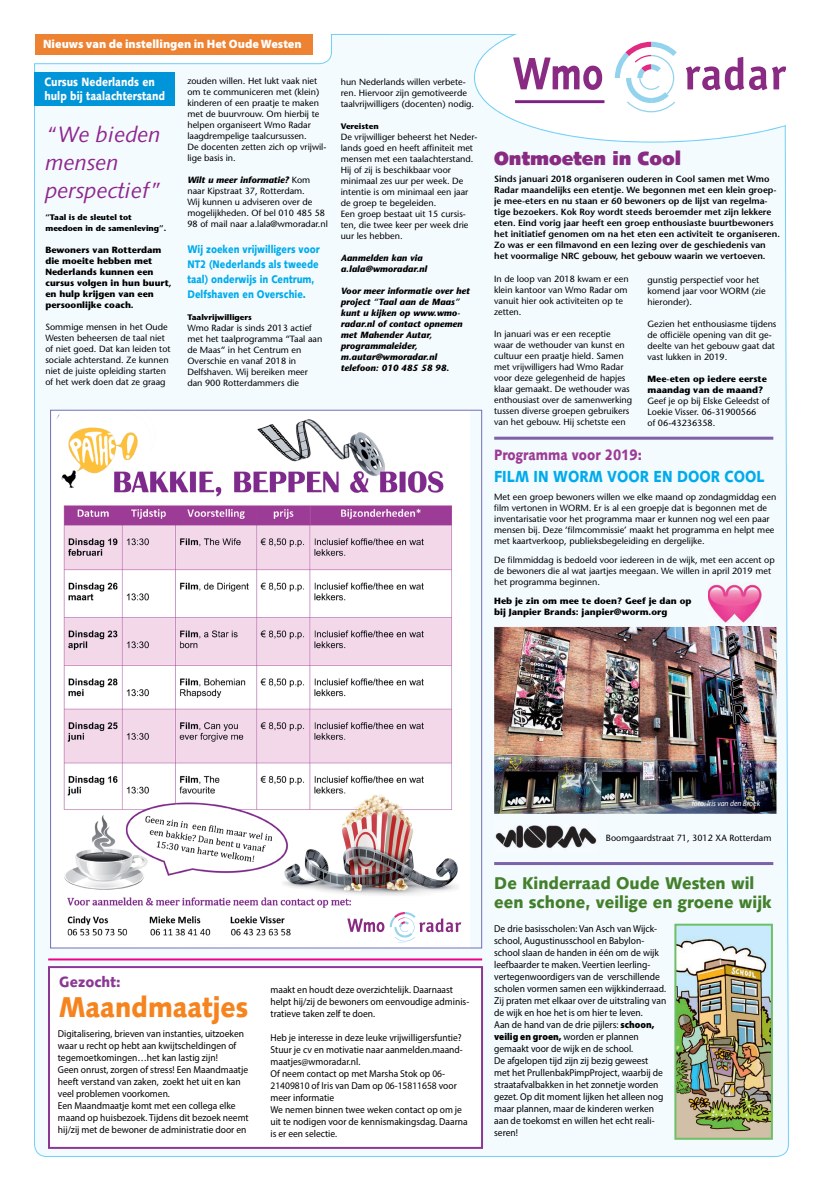
<style>
.page{position:relative;width:823px;height:1191px;background:#fff}
.page>*{position:absolute;margin:0;border:0;box-sizing:border-box;transform-origin:0 0}
.t1{font:900 28.6px "Syntax";color:#f5841f;scale:.9 1}
.t2{font:italic 22px/28px "Syntax";color:#8e278f}
.t3{font:900 19px "Syntax";color:#892a83}
.t4{font:900 17px/19px "Syntax";color:#43802c;scale:.95 1}
.t5{font:900 16px "Syntax";color:#00abec;scale:.85 1}
.t6{font:900 15px "Syntax";color:#9c3c96;scale:.85 1}
.t7{font:900 14.8px "Syntax";color:#8b3895;scale:.94 1}
.t8{font:900 12.1px "Myriad Pro";color:#fff}
.t9{font:900 12px/14.4px "Syntax";color:#fbfbfb;scale:.85 1}
.t10{font:900 11px/15px "Syntax";color:#00abec;scale:.85 1}
.t11{font:10px/12px "Myriad Pro";color:#000;scale:.95 1}
.t12{font:9px/11px "Stone Sans";color:#000}
.t13{font:600 9px/11px "Stone Sans";color:#000}
.t14{font:700 9px/11px "Stone Sans";color:#000}
.t15{font:italic 700 9px/11px "Stone Sans";color:#000}
.t16{font:700 8px/11px "Stone Sans";color:#000}
.t17{font:italic 8px "Myriad Pro";color:#fff;scale:.95 1}
.s1{font-weight:700;font-style:italic}
.s2{font-weight:900}
</style>
<div class="page">
<div style="left:34px;top:34px;width:755px;height:1123px;background:#f4fbfe"></div>
<svg style="left:473px;top:34px;width:314px;height:109px"></svg>
<hr style="left:514px;top:100px;width:90px;height:3px;background:#7d2183">
<svg style="left:685px;top:57px;width:101px;height:33px"></svg>
<svg style="left:614px;top:42px;width:62px;height:70px"></svg>
<svg style="left:513px;top:57px;width:88px;height:33px"></svg>
<div style="left:35px;top:34px;width:278px;height:20px;background:#ed8332"></div>
<img style="left:787px;top:136px;width:2px;height:12px">
<div style="left:786px;top:18px;width:36px;height:118px;background:#fff"></div>
<div style="left:48px;top:966px;width:434px;height:182px;background:#fff;border:2px solid #8b3895"></div>
<img style="left:52px;top:412px;width:416px;height:534px">
<hr style="left:48px;top:958px;width:434px;height:2px;background:#ec008c">
<div style="left:35px;top:72px;width:140px;height:34px;background:#0094d8"></div>
<hr style="left:494px;top:437px;width:278px;height:3px;background:#7b62aa">
<hr style="left:494px;top:862px;width:278px;height:3px;background:#7b62aa">
<img style="left:494px;top:627px;width:282px;height:186px">
<img style="left:707px;top:576px;width:54px;height:54px">
<img style="left:494px;top:819px;width:102px;height:35px">
<img style="left:677px;top:926px;width:92px;height:210px">
<div style="left:674px;top:923px;width:98px;height:216px;border:2px solid #6dc067"></div>
<div style="left:337px;top:912px;width:127px;height:29px;background:#fff"></div>
<svg style="left:347px;top:912px;width:114px;height:29px"></svg>
<h3 class="t8" style="left:43px;top:37px;width:260px">Nieuws van de instellingen in Het Oude Westen</h3>
<h3 class="t9" style="left:44px;top:74px;width:143px">Cursus Nederlands en hulp bij taalachterstand</h3>
<h2 class="t2" style="left:45px;top:121px;width:118px">“We bieden mensen perspectief”</h2>
<p class="t16" style="left:45px;top:212px;width:122px">“Taal is de sleutel tot meedoen in de samenleving”.</p>
<p class="t14" style="left:45px;top:245px;width:128px">Bewoners van Rotterdam die moeite hebben met<br>Nederlands kunnen een cursus volgen in hun buurt, en hulp krijgen van een persoonlijke coach.</p>
<p class="t12" style="left:45px;top:322px;width:127px">Sommige mensen in het Oude<br>Westen beheersen de taal niet of niet goed. Dat kan leiden tot sociale achterstand. Ze kunnen niet de juiste opleiding starten of het werk doen dat ze graag</p>
<p class="t12" style="left:187px;top:75px;width:140px">zouden willen. Het lukt vaak niet om te communiceren met (klein) kinderen of een praatje te maken met de buurvrouw. Om hierbij te helpen organiseert Wmo Radar laagdrempelige taalcursussen.<br>De docenten zetten zich op vrijwil&shy;lige basis in.</p>
<p class="t12" style="left:187px;top:174px;width:142px"><span class="s1">Wilt u meer informatie?</span> Kom naar Kipstraat 37, Rotterdam.<br>Wij kunnen u adviseren over de mogelijkheden. Of bel 010 485 58<br>98 of mail naar a.lala@wmoradar.nl</p>
<p class="t10" style="left:187px;top:241px;width:157px">Wij zoeken vrijwilligers voor<br>NT2 (Nederlands als tweede taal) onderwijs in Centrum,<br>Delfshaven en Overschie.</p>
<p class="t16" style="left:187px;top:311px;width:66px">Taalvrijwilligers</p>
<p class="t12" style="left:187px;top:322px;width:136px">Wmo Radar is sinds 2013 actief met het taalprogramma “Taal aan de Maas“ in het Centrum en<br>Overschie en vanaf 2018 in<br>Delfshaven. Wij bereiken meer dan 900 Rotterdammers die</p>
<p class="t12" style="left:340px;top:76px;width:135px">hun Nederlands willen verbete&shy;ren. Hiervoor zijn gemotiveerde taalvrijwilligers (docenten) nodig.</p>
<p class="t16" style="left:340px;top:120px;width:39px">Vereisten</p>
<p class="t12" style="left:340px;top:131px;width:138px">De vrijwilliger beheerst het Neder&shy;lands goed en heeft affiniteit met mensen met een taalachterstand.<br>Hij of zij is beschikbaar voor minimaal zes uur per week. De intentie is om minimaal een jaar de groep te begeleiden.<br>Een groep bestaat uit 15 cursis&shy;ten, die twee keer per week drie uur les hebben.</p>
<p class="t15" style="left:340px;top:252px;width:88px">Aanmelden kan via a.lala@wmoradar.nl</p>
<p class="t15" style="left:340px;top:285px;width:130px">Voor meer informatie over het project “Taal aan de Maas” kunt u kijken op www.wmo&shy;radar.nl of contact opnemen met Mahender Autar, programmaleider, m.autar@wmoradar.nl telefoon: 010 485 58 98.</p>
<h3 class="t3" style="left:494px;top:147px;width:188px">Ontmoeten in Cool</h3>
<p class="t13" style="left:494px;top:173px;width:287px">Sinds januari 2018 organiseren ouderen in Cool samen met Wmo Radar maandelijks een etentje. We begonnen met een klein groep&shy;je mee-eters en nu staan er 60 bewoners op de lijst van regelma&shy;tige bezoekers. Kok Roy wordt steeds beroemder met zijn lekkere eten. Eind vorig jaar heeft een groep enthousiaste buurtbewoners het initiatief genomen om na het eten een activiteit te organiseren.<br>Zo was er een filmavond en een lezing over de geschiedenis van het voormalige NRC gebouw, het gebouw waarin we vertoeven.</p>
<p class="t12" style="left:494px;top:273px;width:136px">In de loop van 2018 kwam er een klein kantoor van Wmo Radar om vanuit hier ook activiteiten op te zetten.</p>
<p class="t12" style="left:494px;top:328px;width:139px">In januari was er een receptie<br>waar de wethouder van kunst en cultuur een praatje hield. Samen met vrijwilligers had Wmo Radar voor deze gelegenheid de hapjes klaar gemaakt. De wethouder was enthousiast over de samenwerking tussen diverse groepen gebruikers van het gebouw. Hij schetste een</p>
<p class="t12" style="left:647px;top:274px;width:119px">gunstig perspectief voor het komend jaar voor WORM (zie hieronder).</p>
<p class="t12" style="left:647px;top:318px;width:130px">Gezien het enthousiasme tijdens de officiële opening van dit ge&shy;deelte van het gebouw gaat dat vast lukken in 2019.</p>
<p class="t14" style="left:647px;top:373px;width:121px">Mee-eten op iedere eerste maandag van de maand?</p>
<p class="t12" style="left:647px;top:395px;width:124px">Geef je op bij Elske Geleedst of<br>Loekie Visser. 06-31900566<br>of 06-43236358.</p>
<h3 class="t6" style="left:494px;top:445px;width:175px">Programma voor 2019:</h3>
<h3 class="t5" style="left:494px;top:466px;width:319px">FILM IN WORM VOOR EN DOOR COOL</h3>
<p class="t12" style="left:494px;top:491px;width:283px">Met een groep bewoners willen we elke maand op zondagmiddag een film vertonen in WORM. Er is al een groepje dat is begonnen met de inventarisatie voor het programma maar er kunnen nog wel een paar mensen bij. Deze ‘filmcommissie’ maakt het programma en helpt mee met kaartverkoop, publieksbegeleiding en dergelijke.</p>
<p class="t12" style="left:494px;top:554px;width:282px">De filmmiddag is bedoeld voor iedereen in de wijk, met een accent op de bewoners die al wat jaartjes meegaan. We willen in april 2019 met het programma beginnen.</p>
<p class="t14" style="left:494px;top:595px;width:199px">Heb je zin om mee te doen? Geef je dan op bij Janpier Brands: janpier@worm.org</p>
<h3 class="t7" style="left:59px;top:973px;width:67px">Gezocht:</h3>
<h1 class="t1" style="left:59px;top:990px;width:212px">Maandmaatjes</h1>
<p class="t11" style="left:58px;top:1028px;width:202px">Digitalisering, brieven van instanties, uitzoeken waar u recht op hebt aan kwijtscheldingen of tegemoetkomingen…het kan lastig zijn!<br>Geen onrust, zorgen of stress! Een Maandmaatje heeft verstand van zaken, zoekt het uit en kan veel problemen voorkomen.<br>Een Maandmaatje komt met een collega elke maand op huisbezoek. Tijdens dit bezoek neemt hij/zij met de bewoner de administratie door en</p>
<p class="t11" style="left:270px;top:983px;width:210px">maakt en houdt deze overzichtelijk. Daarnaast helpt hij/zij de bewoners om eenvoudige adminis&shy;tratieve taken zelf te doen.</p>
<p class="t11" style="left:270px;top:1031px;width:209px">Heb je interesse in deze leuke vrijwilligersfuntie?<br>Stuur je cv en motivatie naar aanmelden.maand&shy;maatjes@wmoradar.nl.<br>Of neem contact op met Marsha Stok op 06- 21409810 of Iris van Dam op 06-15811658 voor meer informatie<br>We nemen binnen twee weken contact op om je uit te nodigen voor de kennismakingsdag. Daarna is er een selectie.</p>
<p class="t17" style="left:691px;top:798px;width:73px">foto: Iris van den Broek</p>
<p class="t12" style="left:605px;top:832px;width:167px">Boomgaardstraat 71, 3012 XA Rotterdam</p>
<h3 class="t4" style="left:494px;top:873px;width:293px">De Kinderraad Oude Westen wil een schone, veilige en groene wijk</h3>
<p class="t11" style="left:494px;top:922px;width:182px">De drie basisscholen: Van Asch van Wijck&shy;school, Augustinusschool en Babylon&shy;school slaan de handen in één om de wijk leefbaarder te maken. Veertien leerling&shy;vertegenwoordigers van de verschillende scholen vormen samen een wijkkinderraad.<br>Zij praten met elkaar over de uitstraling van de wijk en hoe het is om hier te leven.<br>Aan de hand van de drie pijlers: <span class="s2">schoon, veilig en groen,</span> worden er plannen gemaakt voor de wijk en de school.<br>De afgelopen tijd zijn zij bezig geweest met het PrullenbakPimpProject, waarbij de straatafvalbakken in het zonnetje worden gezet. Op dit moment lijken het alleen nog maar plannen, maar de kinderen werken aan de toekomst en willen het echt reali&shy;seren!</p>
</div>
